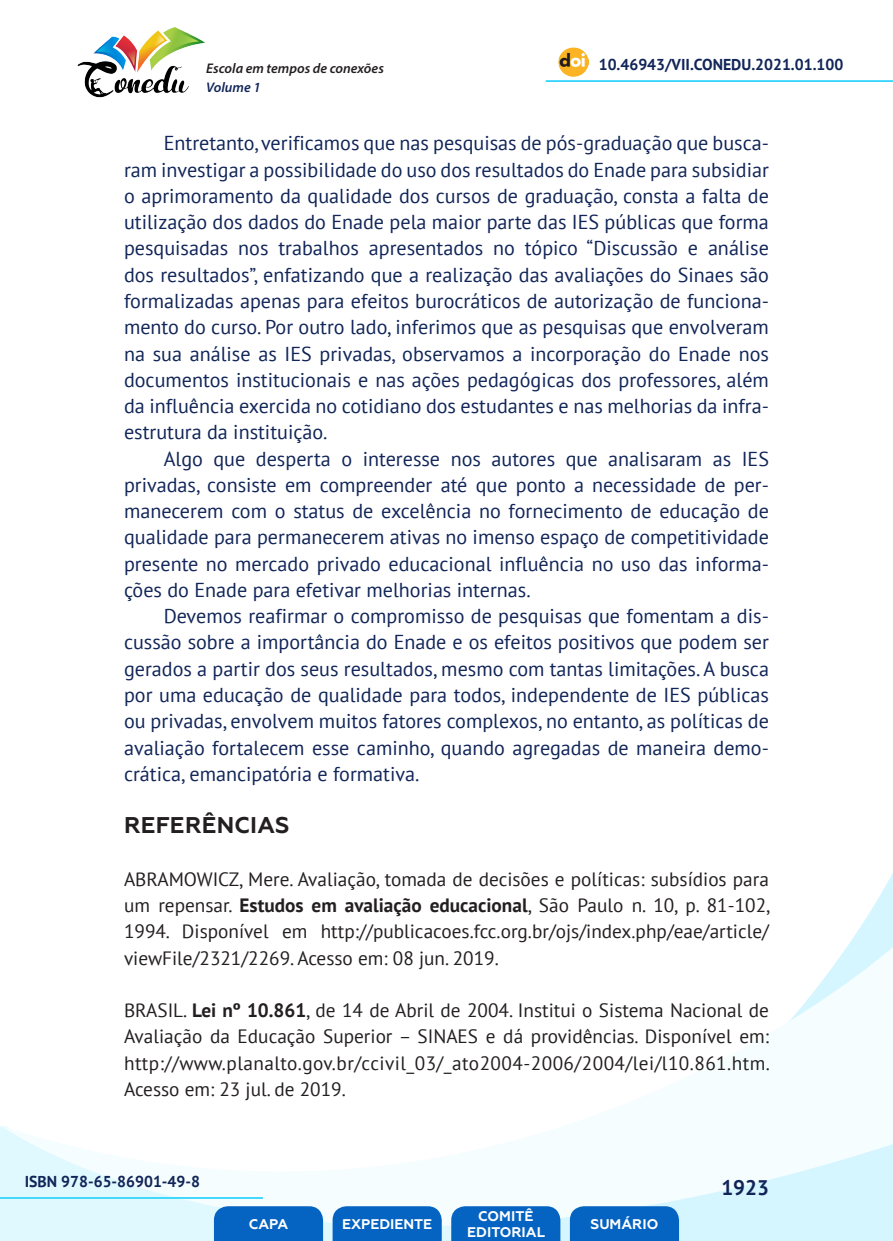
<style>
.page{position:relative;width:893px;height:1241px;background:#fff}
.page>*{position:absolute;margin:0;border:0;box-sizing:border-box;transform-origin:0 0}
._9_SUBTÍTULO_1{font:700 22.75px "Geometria";letter-spacing:.01em;color:#231f20}
.t1{font:700 21px "PT Sans";color:#112558}
._8_CORPO{font:20.12px/26.2px "PT Sans";color:#112558;text-align:justify}
._17_REFERENCIAS{font:19.25px/26.2px "PT Sans";color:#231f20;text-align:justify}
.t2{font:700 15.75px "PT Sans";color:#112558}
.t3{font:700 14px/16.8px "Geometria";color:#fff;text-align:center}
.t4{font:italic 600 14px "Myriad Pro";color:#231f20}
.t5{font:italic 600 14px "Myriad Pro";color:#112558}
.s1{font-weight:700}
</style>
<div class="page">
<svg style="left:848px;top:873px;width:45px;height:73px"></svg>
<svg style="left:0;top:946px;width:893px;height:294px"></svg>
<hr style="left:0;top:1196px;width:263px;height:2px;background:#2dd4fe">
<hr style="left:546px;top:80px;width:347px;height:2px;background:#2dd4fe">
<img style="left:559px;top:47px;width:30px;height:30px">
<img style="left:77px;top:27px;width:128px;height:71px">
<svg style="left:214px;top:1205px;width:109px;height:35px;background:#126bc4"></svg>
<svg style="left:333px;top:1205px;width:109px;height:35px;background:#126bc4"></svg>
<svg style="left:451px;top:1205px;width:109px;height:35px;background:#126bc4"></svg>
<svg style="left:570px;top:1205px;width:109px;height:35px;background:#116bc4"></svg>
<p class="t4" style="left:206px;top:59px;width:179px">Escola em tempos de conexões</p>
<p class="t2" style="left:599px;top:54px;width:246px">10.46943/VII.CONEDU.2021.01.100</p>
<p class="t5" style="left:206px;top:78px;width:56px">Volume 1</p>
<p class="_8_CORPO" style="left:124px;top:130px;width:646px;text-indent:40px">Entretanto, verificamos que nas pesquisas de pós-graduação que busca&shy;ram investigar a possibilidade do uso dos resultados do Enade para subsidiar o aprimoramento da qualidade dos cursos de graduação, consta a falta de utilização dos dados do Enade pela maior parte das IES públicas que forma pesquisadas nos trabalhos apresentados no tópico “Discussão e análise dos resultados”, enfatizando que a realização das avaliações do Sinaes são formalizadas apenas para efeitos burocráticos de autorização de funciona&shy;mento do curso. Por outro lado, inferimos que as pesquisas que envolveram na sua análise as IES privadas, observamos a incorporação do Enade nos documentos institucionais e nas ações pedagógicas dos professores, além da influência exercida no cotidiano dos estudantes e nas melhorias da infra&shy;estrutura da instituição.</p>
<p class="_8_CORPO" style="left:124px;top:445px;width:646px;text-indent:40px">Algo que desperta o interesse nos autores que analisaram as IES privadas, consiste em compreender até que ponto a necessidade de per&shy;manecerem com o status de excelência no fornecimento de educação de qualidade para permanecerem ativas no imenso espaço de competitividade presente no mercado privado educacional influência no uso das informa&shy;ções do Enade para efetivar melhorias internas.</p>
<p class="_8_CORPO" style="left:124px;top:602px;width:646px;text-indent:40px">Devemos reafirmar o compromisso de pesquisas que fomentam a dis&shy;cussão sobre a importância do Enade e os efeitos positivos que podem ser gerados a partir dos seus resultados, mesmo com tantas limitações. A busca por uma educação de qualidade para todos, independente de IES públicas ou privadas, envolvem muitos fatores complexos, no entanto, as políticas de avaliação fortalecem esse caminho, quando agregadas de maneira demo&shy;crática, emancipatória e formativa.</p>
<p class="_9_SUBTÍTULO_1" style="left:124px;top:811px;width:167px">REFERÊNCIAS</p>
<p class="_17_REFERENCIAS" style="left:124px;top:865px;width:648px">ABRAMOWICZ, Mere. Avaliação, tomada de decisões e políticas: subsídios para um repensar. <span class="s1">Estudos em avaliação educacional</span>, São Paulo n. 10, p. 81-102, 1994. Disponível em http://publicacoes.fcc.org.br/ojs/index.php/eae/article/ viewFile/2321/2269. Acesso em: 08 jun. 2019.</p>
<p class="_17_REFERENCIAS" style="left:124px;top:996px;width:647px">BRASIL. <span class="s1">Lei nº 10.861</span>, de 14 de Abril de 2004. Institui o Sistema Nacional de Avaliação da Educação Superior – SINAES e dá providências. Disponível em: http://www.planalto.gov.br/ccivil_03/_ato2004-2006/2004/lei/l10.861.htm.<br>Acesso em: 23 jul. de 2019.</p>
<p class="t2" style="left:25px;top:1170px;width:177px">ISBN 978-65-86901-49-8</p>
<p class="t3" style="left:249px;top:1215px;width:41px">CAPA</p>
<p class="t3" style="left:342px;top:1215px;width:92px">EXPEDIENTE</p>
<p class="t3" style="left:467px;top:1207px;width:79px">COMITÊ<br>EDITORIAL</p>
<p class="t3" style="left:590px;top:1215px;width:69px">SUMÁRIO</p>
<p class="t1" style="left:721px;top:1173px;width:49px">1923</p>
</div>
